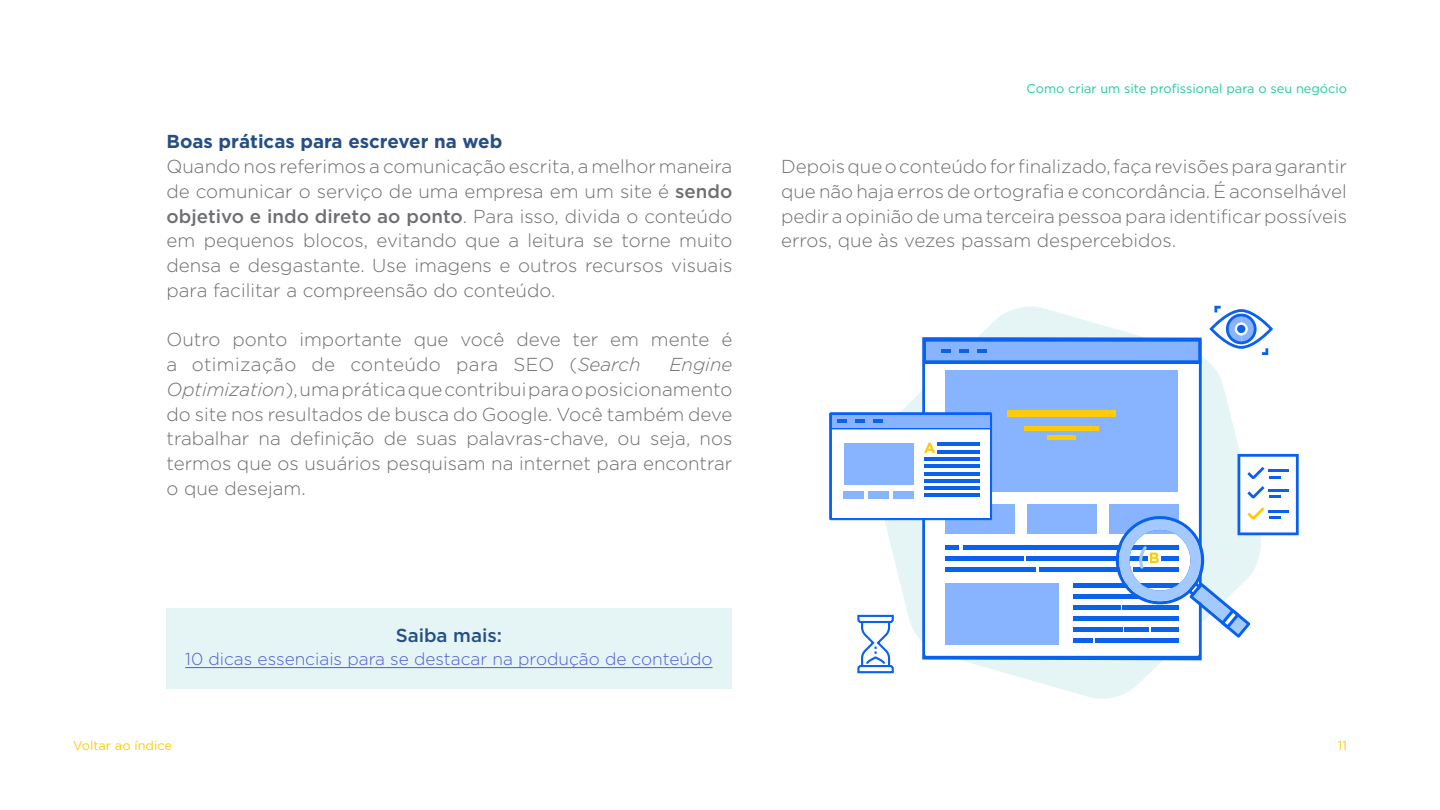
<style>
.page{position:relative;width:1440px;height:810px;background:#fff}
.page>*{position:absolute;margin:0;border:0;box-sizing:border-box;transform-origin:0 0}
.t1{font:300 18.75px/24.8px "Gotham HTF";color:#6d6e71;text-align:justify}
.t2{font:700 18.75px "Gotham HTF";color:#264e86}
.t3{font:500 18.75px "Gotham HTF";color:#264e86}
.t4{font:300 17.25px "Gotham HTF";color:#4f5cd6}
.t5{font:12.75px "Gotham HTF";color:#1dcd9f}
.t6{font:12.75px "Gotham HTF";color:#ffcb08}
.s1{font-weight:500}
.s2{font-style:italic}
</style>
<div class="page">
<svg style="left:869px;top:305px;width:395px;height:394px"></svg>
<svg style="left:922px;top:337px;width:280px;height:323px"></svg>
<svg style="left:923px;top:338px;width:278px;height:26px;background:#5f99f8"></svg>
<div style="left:945px;top:371px;width:233px;height:121px;background:#87b3ff"></div>
<div style="left:946px;top:504px;width:69px;height:30px;background:#87b3ff"></div>
<div style="left:1028px;top:504px;width:69px;height:30px;background:#87b3ff"></div>
<div style="left:946px;top:545px;width:13px;height:5px;background:#0a61eb"></div>
<div style="left:963px;top:545px;width:216px;height:5px;background:#0a61eb"></div>
<div style="left:946px;top:556px;width:78px;height:5px;background:#0a61eb"></div>
<div style="left:1026px;top:556px;width:122px;height:5px;background:#0a61eb"></div>
<div style="left:1048px;top:435px;width:28px;height:5px;background:#ffcb08"></div>
<div style="left:1025px;top:426px;width:74px;height:5px;background:#ffcb08"></div>
<div style="left:1008px;top:410px;width:108px;height:7px;background:#ffcb08"></div>
<div style="left:946px;top:567px;width:90px;height:5px;background:#0a61eb"></div>
<div style="left:1039px;top:567px;width:91px;height:5px;background:#0a61eb"></div>
<div style="left:1073px;top:583px;width:54px;height:5px;background:#0a61eb"></div>
<div style="left:1073px;top:594px;width:106px;height:5px;background:#0a61eb"></div>
<div style="left:1073px;top:605px;width:47px;height:5px;background:#0a61eb"></div>
<div style="left:1073px;top:616px;width:106px;height:5px;background:#0a61eb"></div>
<div style="left:1073px;top:627px;width:49px;height:5px;background:#0a61eb"></div>
<div style="left:1073px;top:638px;width:19px;height:5px;background:#0a61eb"></div>
<div style="left:1095px;top:638px;width:84px;height:5px;background:#0a61eb"></div>
<div style="left:946px;top:583px;width:113px;height:61px;background:#87b3ff"></div>
<svg style="left:829px;top:412px;width:163px;height:108px"></svg>
<svg style="left:1209px;top:306px;width:64px;height:49px"></svg>
<svg style="left:857px;top:614px;width:38px;height:60px"></svg>
<svg style="left:1110px;top:454px;width:189px;height:184px"></svg>
<div style="left:166px;top:608px;width:566px;height:81px;background:#e5f5f5"></div>
<hr style="left:185px;top:667px;width:528px;height:1px;background:#4f5cd6">
<p class="t2" style="left:166px;top:131px;width:337px">Boas práticas para escrever na web</p>
<p class="t1" style="left:166px;top:154px;width:567px">Quando nos referimos a comunicação escrita, a melhor maneira de comunicar o serviço de uma empresa em um site é <span class="s1">sendo objetivo e indo direto ao ponto</span>. Para isso, divida o conteúdo em pequenos blocos, evitando que a leitura se torne muito densa e desgastante. Use imagens e outros recursos visuais para facilitar a compreensão do conteúdo.</p>
<p class="t1" style="left:166px;top:327px;width:567px">Outro ponto importante que você deve ter em mente é a otimização de conteúdo para SEO (<span class="s2">Search</span></p>
<p class="t1" style="left:166px;top:352px;width:567px;text-indent:503px"><span class="s2">Engine Optimization</span>), uma prática que contribui para o posicionamento do site nos resultados de busca do Google. Você também deve trabalhar na definição de suas palavras-chave, ou seja, nos termos que os usuários pesquisam na internet para encontrar o que desejam.</p>
<p class="t5" style="left:1027px;top:82px;width:322px">Como criar um site profissional para o seu negócio</p>
<p class="t1" style="left:781px;top:154px;width:567px">Depois que o conteúdo for finalizado, faça revisões para garantir que não haja erros de ortografia e concordância. É aconselhável pedir a opinião de uma terceira pessoa para identificar possíveis erros, que às vezes passam despercebidos.</p>
<p class="t3" style="left:396px;top:625px;width:108px">Saiba mais:</p>
<p class="t4" style="left:185px;top:650px;width:529px">10 dicas essenciais para se destacar na produção de conteúdo</p>
<p class="t6" style="left:73px;top:739px;width:100px">Voltar ao índice</p>
<p class="t6" style="left:1338px;top:739px;width:11px">11</p>
</div>
